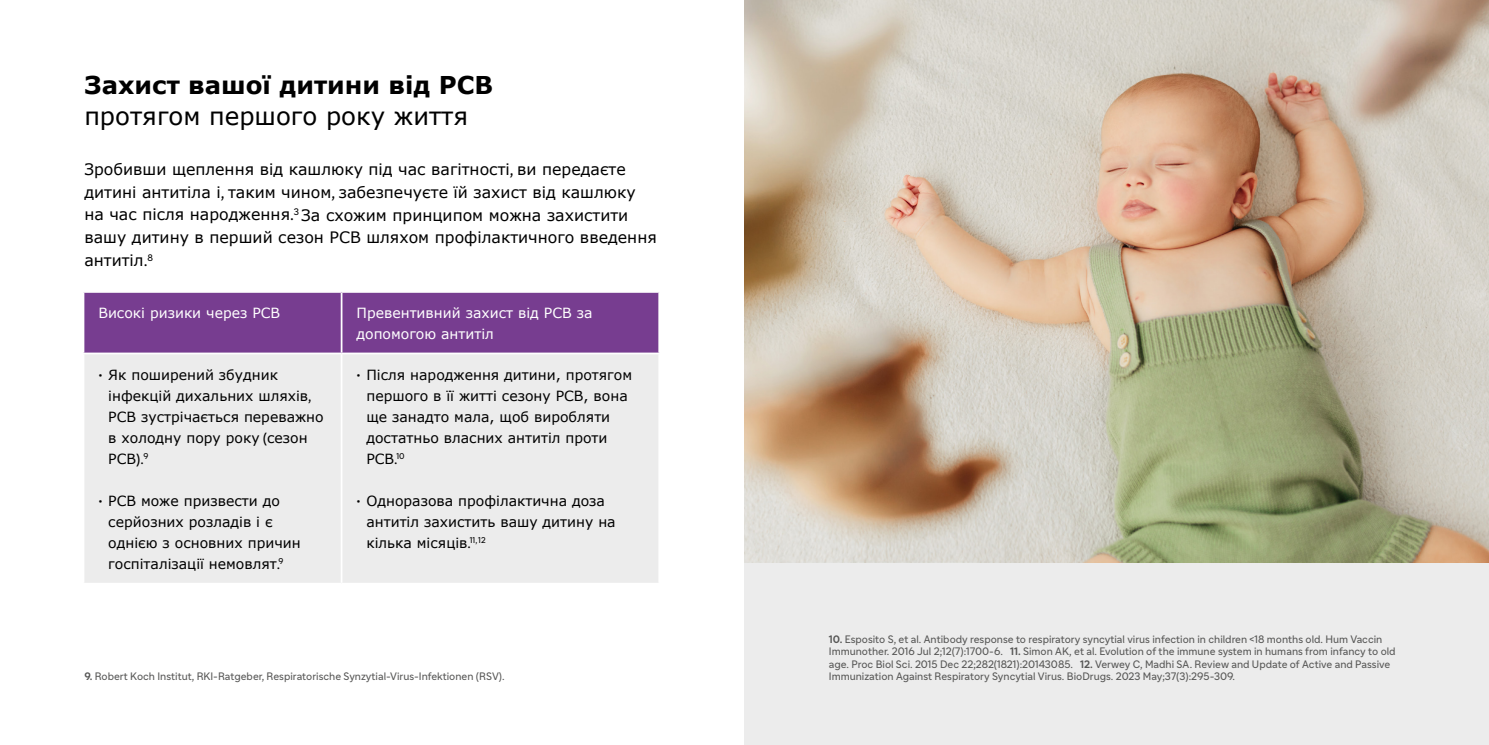
<style>
.page{position:relative;width:1489px;height:745px;background:#fff}
.page>*{position:absolute;margin:0;border:0;box-sizing:border-box;transform-origin:0 0}
.t1{font:24.5px "Verdana";color:#000}
.t2{font:700 24.5px "Verdana";color:#000}
.t3{font:15.75px/22.8px "Verdana";color:#000}
.t4{font:14px/21px "Verdana";color:#000}
.t5{font:14px/21px "Verdana";color:#fff}
.t6{font:10.5px/12.6px "Sanofi Sans";color:#565655}
.s1{font-family:"Sanofi Sans"}
.s2{font-weight:700}
</style>
<div class="page">
<div style="left:744px;top:0;width:744px;height:744px;background:#ececec"></div>
<img style="left:744px;top:0;width:744px;height:562px">
<div style="left:84px;top:292px;width:574px;height:60px;background:#773d90"></div>
<div style="left:84px;top:354px;width:574px;height:228px;background:#ececec"></div>
<hr style="left:341px;top:292px;width:1px;height:60px;background:#fff">
<hr style="left:341px;top:354px;width:1px;height:228px;background:#fff">
<h1 class="t2" style="left:84px;top:68px;width:410px">Захист вашої дитини від РСВ</h1>
<h1 class="t1" style="left:84px;top:99px;width:385px">протягом першого року життя</h1>
<p class="t3" style="left:84px;top:157px;width:574px">Зробивши щеплення від кашлюку під час вагітності<span class="s1">,</span> ви передаєте дитині антитіла і<span class="s1">,</span> таким чином<span class="s1">,</span> забезпечуєте їй захист від кашлюку на час після народження<span class="s1">.</span><sup>3</sup> За схожим принципом можна захистити вашу дитину в перший сезон РСВ шляхом профілактичного введення антитіл<span class="s1">.</span><sup>8</sup></p>
<h3 class="t5" style="left:98px;top:301px;width:183px">Високі ризики через РСВ</h3>
<h3 class="t5" style="left:356px;top:301px;width:237px">Превентивний захист від РСВ за допомогою антитіл</h3>
<h3 class="t4" style="left:108px;top:363px;width:217px;text-indent:-10px"><span class="s1">•</span> Як поширений збудник інфекцій дихальних шляхів<span class="s1">,<br></span>РСВ зустрічається переважно в холодну пору року <span class="s1">(</span>сезон<br>РСВ<span class="s1">).</span><sup>9</sup></h3>
<h3 class="t4" style="left:108px;top:489px;width:194px;text-indent:-10px"><span class="s1">•</span> РСВ може призвести до серйозних розладів і є однією з основних причин госпіталізації немовлят<span class="s1">.</span><sup>9</sup></h3>
<h3 class="t4" style="left:366px;top:363px;width:267px;text-indent:-10px"><span class="s1">•</span> Після народження дитини, протягом першого в її житті сезону РСВ, вона ще занадто мала, щоб виробляти достатньо власних антитіл проти<br>РСВ<span class="s1">.</span><sup>10</sup></h3>
<h3 class="t4" style="left:366px;top:489px;width:251px;text-indent:-10px"><span class="s1">•</span> Одноразова профілактична доза антитіл захистить вашу дитину на кілька місяців<span class="s1">.</span><sup>11,</sup> <sup>12</sup></h3>
<p class="t6" style="left:84px;top:670px;width:422px"><span class="s2">9.</span> Robert Koch Institut, RKI-Ratgeber, Respiratorische Synzytial-Virus-Infektionen (RSV).</p>
<p class="t6" style="left:828px;top:632px;width:568px"><span class="s2">10.</span> Esposito S, et al. Antibody response to respiratory syncytial virus infection in children &lt;18 months old. Hum Vaccin Immunother. 2016 Jul 2;12(7):1700-6. <span class="s2">11.</span> Simon AK, et al. Evolution of the immune system in humans from infancy to old age. Proc Biol Sci. 2015 Dec 22;282(1821):20143085. <span class="s2">12.</span> Verwey C, Madhi SA. Review and Update of Active and Passive Immunization Against Respiratory Syncytial Virus. BioDrugs. 2023 May;37(3):295-309.</p>
</div>
